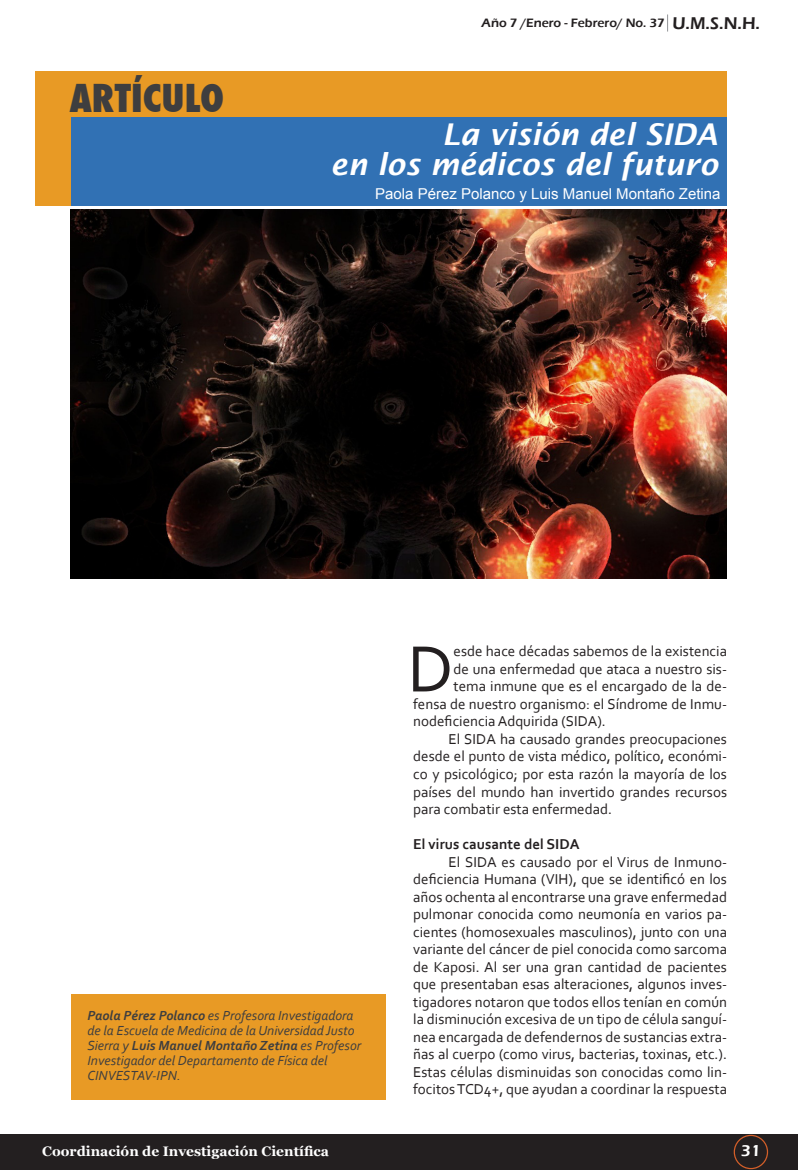
<style>
.page{position:relative;width:798px;height:1170px;background:#fff}
.page>*{position:absolute;margin:0;border:0;box-sizing:border-box;transform-origin:0 0}
.t1{font:68.62px "Corbel";color:#231f20}
.t2{font:800 condensed 37.5px "Futura";color:#3e3e3f}
.t3{font:italic 600 30px "Lucida Sans";color:#fff}
.t4{font:600 16.25px "Eras ITC";color:#fff}
.t5{font:15px/17.5px "Corbel";color:#231f20;text-align:justify}
.t6{font:15px "Arial";color:#fff}
.t7{font:700 15px "Corbel";color:#231f20}
.t8{font:italic 13.75px/15px "Corbel";color:#3e3e3f}
.t9{font:700 13.75px "Georgia";color:#fff}
.t10{font:600 12.5px "Eras ITC";color:#231f20}
.s1{font-size:17.5px}
.s2{font-weight:700}
</style>
<div class="page">
<hr style="left:0;top:1134px;width:3px;height:35px;background:#231f20">
<div style="left:3px;top:1134px;width:794px;height:35px;background:#231f20"></div>
<div style="left:733px;top:1134px;width:34px;height:34px;border:1px solid #d45f29;border-radius:50%"></div>
<div style="left:35px;top:71px;width:691px;height:134px;background:#e89a25"></div>
<div style="left:72px;top:117px;width:654px;height:88px;background:#3171b4"></div>
<img style="left:70px;top:209px;width:656px;height:370px">
<div style="left:71px;top:994px;width:314px;height:105px;background:#e89a25"></div>
<p class="t2" style="left:69px;top:73px;width:156px">ARTÍCULO</p>
<p class="t10" style="left:481px;top:16px;width:280px">Año 7 /Enero - Febrero/ No. 37 <span class="s1">U.M.S.N.H.</span></p>
<p class="t3" style="left:442px;top:117px;width:277px">La visión del SIDA</p>
<p class="t3" style="left:330px;top:147px;width:389px">en los médicos del futuro</p>
<p class="t6" style="left:375px;top:184px;width:347px">Paola Pérez Polanco y Luis Manuel Montaño Zetina</p>
<p class="t8" style="left:87px;top:1007px;width:275px"><span class="s2">Paola Pérez Polanco</span> es Profesora Investigadora de la Escuela de Medicina de la Universidad Justo Sierra y <span class="s2">Luis Manuel Montaño Zetina</span> es Profesor Investigador del Departamento de Física del CINVESTAV-IPN.</p>
<p class="t1" style="left:407px;top:626px;width:48px">D</p>
<p class="t5" style="left:453px;top:642px;width:275px">esde hace décadas sabemos de la existencia</p>
<p class="t5" style="left:453px;top:659px;width:275px">de una enfermedad que ataca a nuestro sis-</p>
<p class="t5" style="left:453px;top:677px;width:275px">tema inmune que es el encargado de la de-</p>
<p class="t5" style="left:413px;top:694px;width:315px">fensa de nuestro organismo: el Síndrome de Inmu-</p>
<p class="t5" style="left:413px;top:712px;width:194px">nodeficiencia Adquirida (SIDA).</p>
<p class="t5" style="left:413px;top:729px;width:315px;text-indent:35px">El SIDA ha causado grandes preocupaciones desde el punto de vista médico, político, económi&shy;co y psicológico; por esta razón la mayoría de los países del mundo han invertido grandes recursos para combatir esta enfermedad.</p>
<p class="t7" style="left:413px;top:834px;width:168px">El virus causante del SIDA</p>
<p class="t5" style="left:413px;top:852px;width:315px;text-indent:35px">El SIDA es causado por el Virus de Inmuno&shy;deficiencia Humana (VIH), que se identificó en los años ochenta al encontrarse una grave enfermedad pulmonar conocida como neumonía en varios pa&shy;cientes (homosexuales masculinos), junto con una variante del cáncer de piel conocida como sarcoma de Kaposi. Al ser una gran cantidad de pacientes que presentaban esas alteraciones, algunos inves&shy;tigadores notaron que todos ellos tenían en común la disminución excesiva de un tipo de célula sanguí&shy;nea encargada de defendernos de sustancias extra&shy;ñas al cuerpo (como virus, bacterias, toxinas, etc.).<br>Estas células disminuidas son conocidas como lin&shy;focitos TCD4+, que ayudan a coordinar la respuesta</p>
<p class="t9" style="left:42px;top:1140px;width:288px">Coordinación de Investigación Científica</p>
<p class="t4" style="left:740px;top:1141px;width:21px">31</p>
</div>
